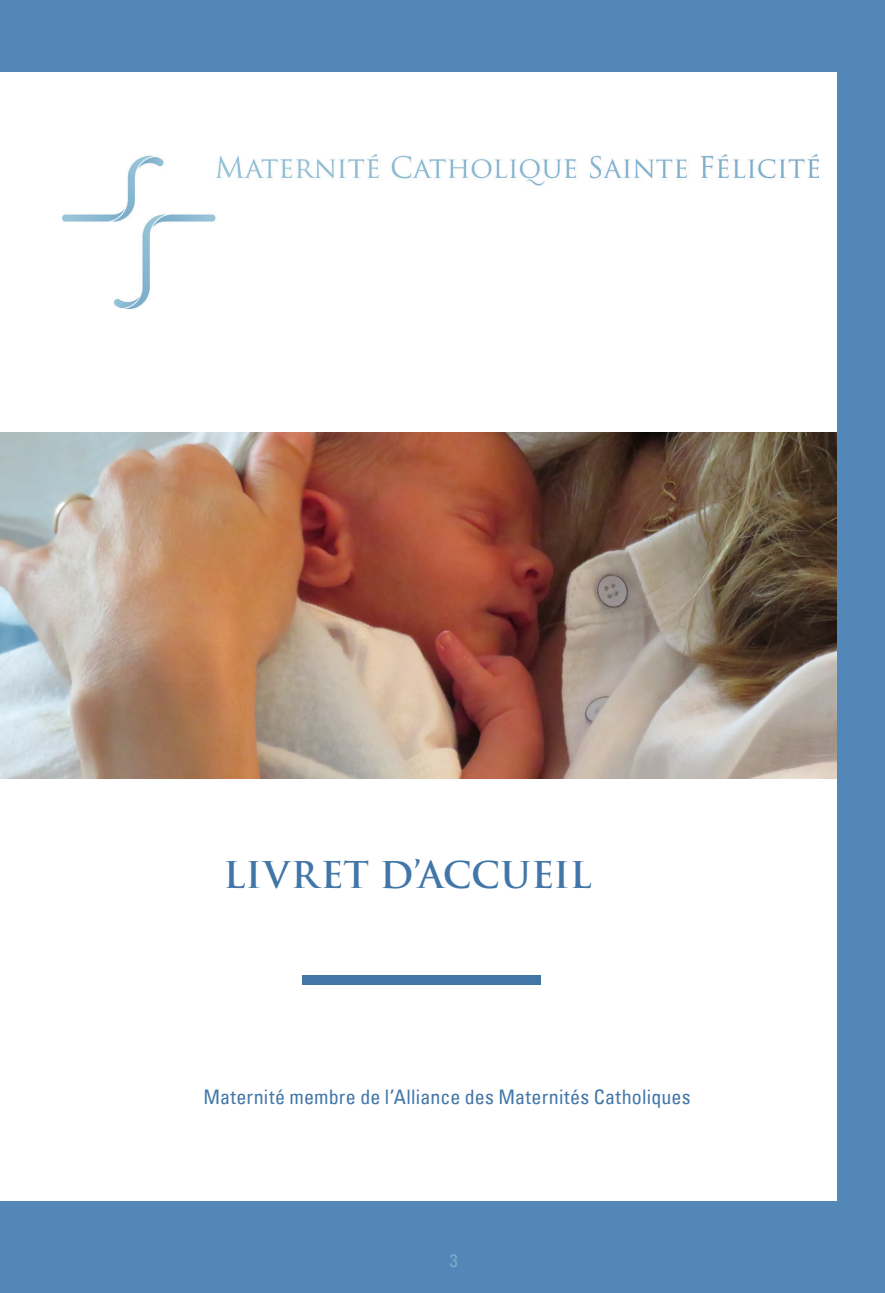
<style>
.page{position:relative;width:885px;height:1293px;background:#fff}
.page>*{position:absolute;margin:0;border:0;box-sizing:border-box;transform-origin:0 0}
.t1{font:700 36px "Trajan";letter-spacing:.005em;color:#4276a8}
.t2{font:condensed 20px "Univers LT";letter-spacing:.01em;color:#4276a8}
.t3{font:condensed 18px "Univers LT";color:#7dadcb}
</style>
<div class="page">
<div style="left:0;top:0;width:884px;height:1293px;background:#5287b7"></div>
<div style="left:0;top:72px;width:836px;height:1128px;background:#fff"></div>
<img style="left:63px;top:154px;width:755px;height:155px">
<img style="left:0;top:432px;width:836px;height:346px">
<div style="left:302px;top:975px;width:238px;height:9px;background:#4276a8"></div>
<p class="t1" style="left:223px;top:853px;width:369px">LIVRET D’ACCUEIL</p>
<p class="t2" style="left:203px;top:1084px;width:488px">Maternité membre de l’Alliance des Maternités Catholiques</p>
<p class="t3" style="left:450px;top:1249px;width:9px">3</p>
</div>
